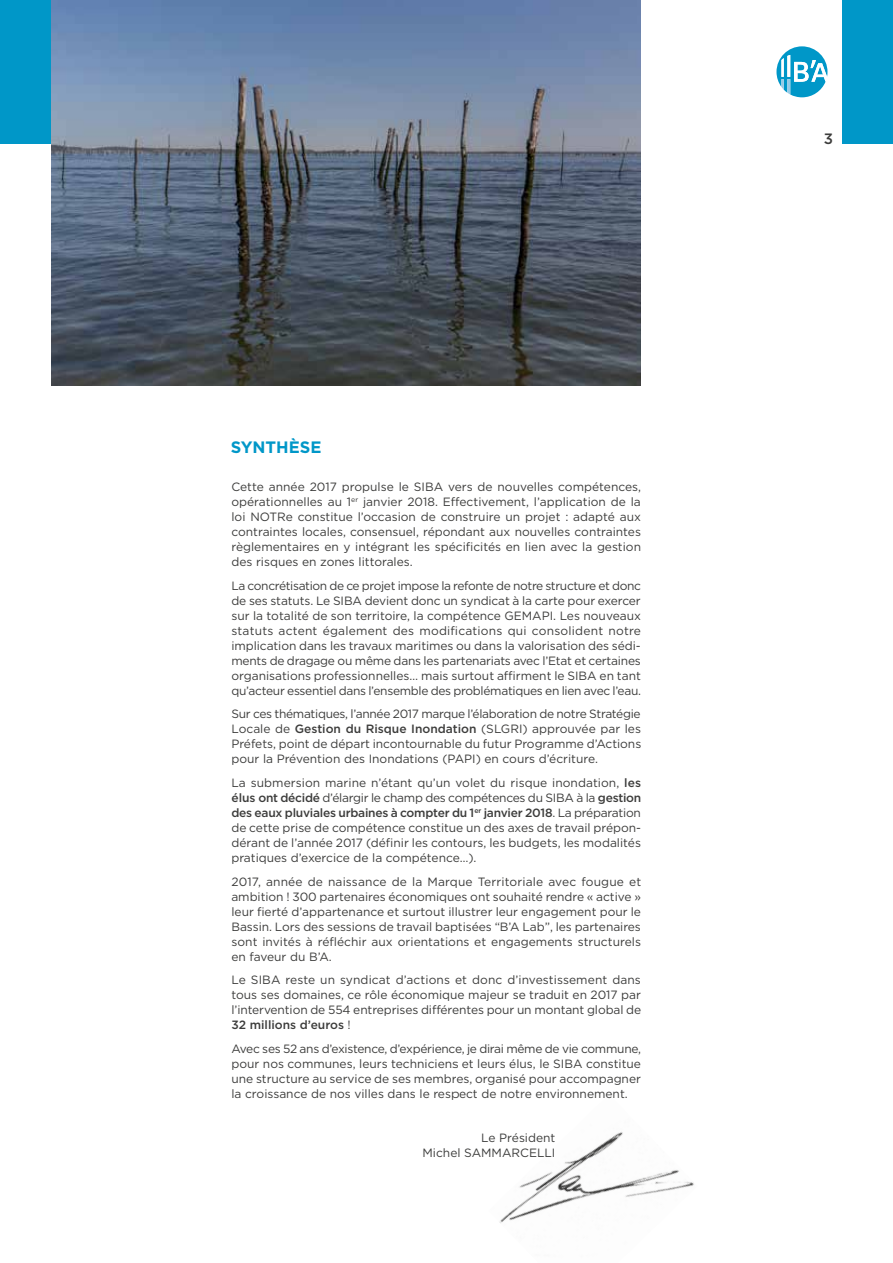
<style>
.page{position:relative;width:893px;height:1263px;background:#fff}
.page>*{position:absolute;margin:0;border:0;box-sizing:border-box;transform-origin:0 0}
.t1{font:700 16.5px "Gotham";color:#0097c8}
.t2{font:500 15px "Gotham";color:#3c3c3b}
.t3{font:12px/15px "Gotham";color:#3c3c3b;text-align:justify}
.s1{font-weight:500}
</style>
<div class="page">
<div style="left:0;top:0;width:427px;height:144px;background:#0097c8"></div>
<div style="left:842px;top:0;width:51px;height:144px;background:#0097c8"></div>
<svg style="left:776px;top:46px;width:51px;height:51px"></svg>
<img style="left:51px;top:0;width:589px;height:385px">
<img style="left:499px;top:1132px;width:195px;height:91px">
<h1 class="t1" style="left:231px;top:436px;width:92px">SYNTHÈSE</h1>
<p class="t3" style="left:231px;top:479px;width:411px">Cette année 2017 propulse le SIBA vers de nouvelles compétences, opérationnelles au 1<sup>er</sup> janvier 2018. Effectivement, l’application de la loi NOTRe constitue l’occasion de construire un projet : adapté aux contraintes locales, consensuel, répondant aux nouvelles contraintes règlementaires en y intégrant les spécificités en lien avec la gestion des risques en zones littorales.</p>
<p class="t3" style="left:231px;top:578px;width:411px">La concrétisation de ce projet impose la refonte de notre structure et donc de ses statuts. Le SIBA devient donc un syndicat à la carte pour exercer sur la totalité de son territoire, la compétence GEMAPI. Les nouveaux statuts actent également des modifications qui consolident notre implication dans les travaux maritimes ou dans la valorisation des sédi&shy;ments de dragage ou même dans les partenariats avec l’Etat et certaines organisations professionnelles… mais surtout affirment le SIBA en tant qu’acteur essentiel dans l’ensemble des problématiques en lien avec l’eau.</p>
<p class="t3" style="left:231px;top:706px;width:411px">Sur ces thématiques, l’année 2017 marque l’élaboration de notre Stratégie Locale de <span class="s1">Gestion du Risque Inondation</span> (SLGRI) approuvée par les Préfets, point de départ incontournable du futur Programme d’Actions pour la Prévention des Inondations (PAPI) en cours d’écriture.</p>
<p class="t3" style="left:231px;top:775px;width:411px">La submersion marine n’étant qu’un volet du risque inondation, <span class="s1">les élus ont décidé</span> d’élargir le champ des compétences du SIBA à la <span class="s1">gestion des eaux pluviales urbaines à compter du 1</span><sup>er</sup> <span class="s1">janvier 2018</span>. La préparation de cette prise de compétence constitue un des axes de travail prépon&shy;dérant de l’année 2017 (définir les contours, les budgets, les modalités pratiques d’exercice de la compétence…).</p>
<p class="t3" style="left:231px;top:873px;width:411px">2017, année de naissance de la Marque Territoriale avec fougue et ambition ! 300 partenaires économiques ont souhaité rendre « active » leur fierté d’appartenance et surtout illustrer leur engagement pour le Bassin. Lors des sessions de travail baptisées “B’A Lab”, les partenaires sont invités à réfléchir aux orientations et engagements structurels en faveur du B’A.</p>
<p class="t3" style="left:231px;top:972px;width:411px">Le SIBA reste un syndicat d’actions et donc d’investissement dans tous ses domaines, ce rôle économique majeur se traduit en 2017 par l’intervention de 554 entreprises différentes pour un montant global de <span class="s1">32 millions d’euros</span> !</p>
<p class="t3" style="left:231px;top:1040px;width:411px">Avec ses 52 ans d’existence, d’expérience, je dirai même de vie commune, pour nos communes, leurs techniciens et leurs élus, le SIBA constitue une structure au service de ses membres, organisé pour accompagner la croissance de nos villes dans le respect de notre environnement.</p>
<p class="t3" style="left:423px;top:1130px;width:134px;text-align:right">Le Président<br>Michel SAMMARCELLI</p>
<p class="t2" style="left:824px;top:128px;width:11px">3</p>
</div>
